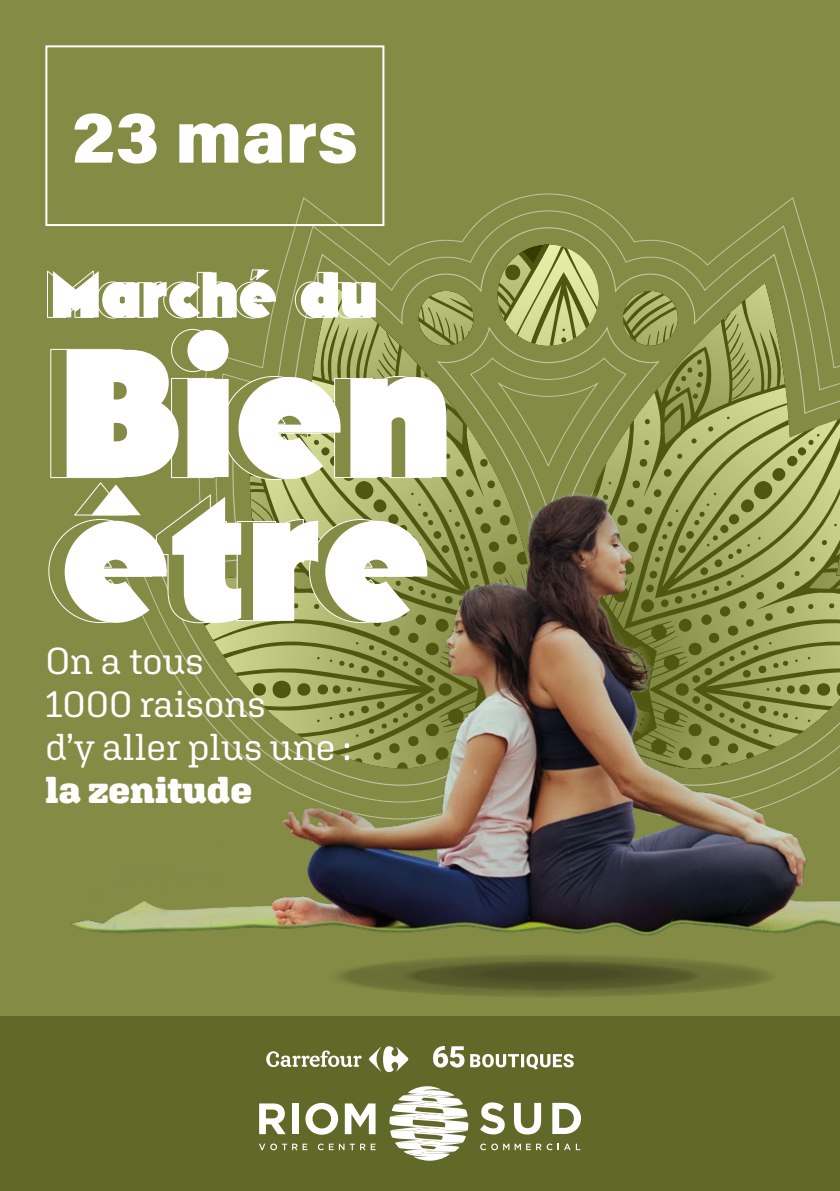
<style>
.page{position:relative;width:840px;height:1191px;background:#fff}
.page>*{position:absolute;margin:0;border:0;box-sizing:border-box;transform-origin:0 0}
.t1{font:900 196.2px/143.8px "Arbotek";color:#fff}
.t2{font:900 73.2px "Acumin Pro";color:#fff}
.t3{font:900 69.4px "Arbotek";color:#fff}
.t4{font:37.4px/43px "Aglet Slab";letter-spacing:-.005em;color:#fff}
.t5{font:900 37.4px "Aglet Slab";color:#fff}
</style>
<div class="page">
<div style="left:0;top:0;width:839px;height:1191px;background:#838b44"></div>
<svg style="left:200px;top:245px;width:639px;height:173px"></svg>
<svg style="left:319px;top:954px;width:457px;height:43px;fill:#6d7438"></svg>
<svg style="left:395px;top:961px;width:306px;height:29px;background:#53582a"></svg>
<img style="left:71px;top:418px;width:768px;height:543px">
<div style="left:0;top:1016px;width:839px;height:175px;background:#616929"></div>
<svg style="left:369px;top:1046px;width:39px;height:26px"></svg>
<svg style="left:266px;top:1050px;width:95px;height:17px"></svg>
<svg style="left:433px;top:1046px;width:140px;height:23px"></svg>
<svg style="left:389px;top:1086px;width:79px;height:74px"></svg>
<svg style="left:259px;top:1103px;width:26px;height:31px"></svg>
<div style="left:292px;top:1103px;width:6px;height:31px;background:#fff"></div>
<svg style="left:305px;top:1103px;width:33px;height:31px"></svg>
<svg style="left:344px;top:1103px;width:31px;height:31px"></svg>
<svg style="left:259px;top:1143px;width:48px;height:7px"></svg>
<svg style="left:317px;top:1143px;width:6px;height:7px"></svg>
<svg style="left:329px;top:1143px;width:46px;height:7px"></svg>
<svg style="left:480px;top:1143px;width:17px;height:7px"></svg>
<svg style="left:503px;top:1143px;width:17px;height:7px"></svg>
<svg style="left:526px;top:1143px;width:54px;height:7px"></svg>
<svg style="left:480px;top:1102px;width:24px;height:32px"></svg>
<svg style="left:514px;top:1102px;width:27px;height:32px"></svg>
<svg style="left:552px;top:1102px;width:28px;height:32px"></svg>
<div style="left:45px;top:45px;width:339px;height:181px;border:2px solid #fff"></div>
<h2 class="t2" style="left:72px;top:85px;width:287px">23 mars</h2>
<h3 class="t3" style="left:51px;top:256px;width:328px">Marché du</h3>
<h1 class="t1" style="left:61px;top:340px;width:392px">Bien être</h1>
<p class="t4" style="left:45px;top:639px;width:308px">On a tous<br>1000 raisons<br>d’y aller plus une :</p>
<p class="t5" style="left:45px;top:767px;width:208px">la zenitude</p>
</div>
